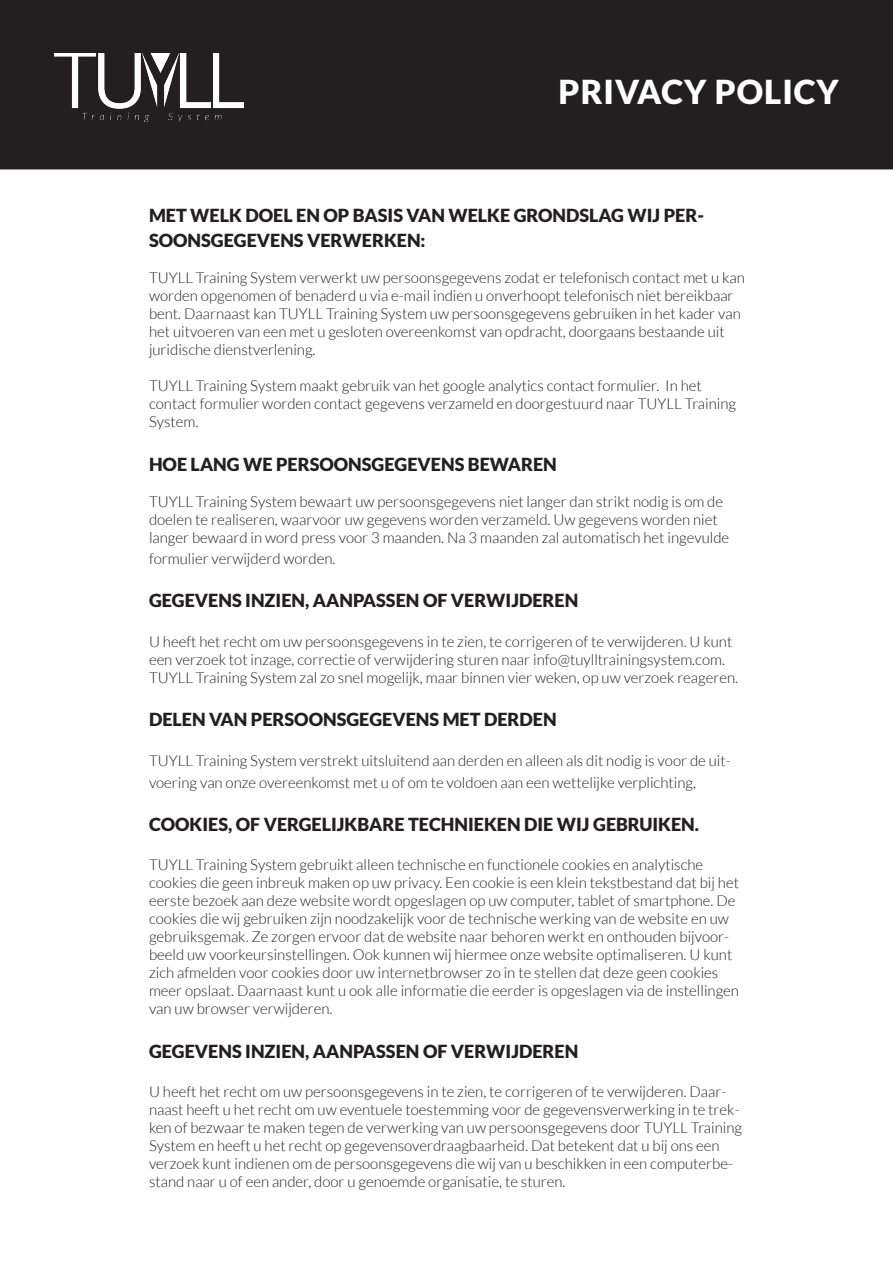
<style>
.page{position:relative;width:893px;height:1263px;background:#fff}
.page>*{position:absolute;margin:0;border:0;box-sizing:border-box;transform-origin:0 0}
.t1{font:900 33px "Lato";letter-spacing:.03em;color:#fff}
.t2{font:900 18px/25.2px "Lato";color:#231f20}
.t3{font:300 15px/18px "Lato";color:#231f20}
</style>
<div class="page">
<div style="left:1px;top:0;width:891px;height:169px;background:#231f20"></div>
<img style="left:54px;top:53px;width:190px;height:68px">
<p class="t1" style="left:559px;top:73px;width:282px">PRIVACY POLICY</p>
<p class="t2" style="left:149px;top:203px;width:557px">MET WELK DOEL EN OP BASIS VAN WELKE GRONDSLAG WIJ PER-<br>SOONSGEGEVENS VERWERKEN:</p>
<p class="t3" style="left:149px;top:269px;width:597px">TUYLL Training System verwerkt uw persoonsgegevens zodat er telefonisch contact met u kan worden opgenomen of benaderd u via e-mail indien u onverhoopt telefonisch niet bereikbaar bent. Daarnaast kan TUYLL Training System uw persoonsgegevens gebruiken in het kader van het uitvoeren van een met u gesloten overeenkomst van opdracht, doorgaans bestaande uit juridische dienstverlening.</p>
<p class="t3" style="left:149px;top:377px;width:589px">TUYLL Training System maakt gebruik van het google analytics contact formulier. In het contact formulier worden contact gegevens verzameld en doorgestuurd naar TUYLL Training<br>System.</p>
<p class="t2" style="left:149px;top:451px;width:409px">HOE LANG WE PERSOONSGEGEVENS BEWAREN</p>
<p class="t3" style="left:149px;top:492px;width:582px">TUYLL Training System bewaart uw persoonsgegevens niet langer dan strikt nodig is om de doelen te realiseren, waarvoor uw gegevens worden verzameld. Uw gegevens worden niet langer bewaard in word press voor 3 maanden. Na 3 maanden zal automatisch het ingevulde</p>
<p class="t3" style="left:149px;top:550px;width:188px">formulier verwijderd worden.</p>
<p class="t2" style="left:149px;top:588px;width:431px">GEGEVENS INZIEN, AANPASSEN OF VERWIJDEREN</p>
<p class="t3" style="left:149px;top:633px;width:585px">U heeft het recht om uw persoonsgegevens in te zien, te corrigeren of te verwijderen. U kunt een verzoek tot inzage, correctie of verwijdering sturen naar info@tuylltrainingsystem.com.</p>
<p class="t3" style="left:149px;top:669px;width:591px">TUYLL Training System zal zo snel mogelijk, maar binnen vier weken, op uw verzoek reageren.</p>
<p class="t2" style="left:149px;top:707px;width:409px">DELEN VAN PERSOONSGEGEVENS MET DERDEN</p>
<p class="t3" style="left:149px;top:750px;width:583px;line-height:21.6px">TUYLL Training System verstrekt uitsluitend aan derden en alleen als dit nodig is voor de uit&shy;voering van onze overeenkomst met u of om te voldoen aan een wettelijke verplichting,</p>
<p class="t2" style="left:149px;top:811px;width:552px">COOKIES, OF VERGELIJKBARE TECHNIEKEN DIE WIJ GEBRUIKEN.</p>
<p class="t3" style="left:149px;top:856px;width:592px">TUYLL Training System gebruikt alleen technische en functionele cookies en analytische cookies die geen inbreuk maken op uw privacy. Een cookie is een klein tekstbestand dat bij het eerste bezoek aan deze website wordt opgeslagen op uw computer, tablet of smartphone. De cookies die wij gebruiken zijn noodzakelijk voor de technische werking van de website en uw gebruiksgemak. Ze zorgen ervoor dat de website naar behoren werkt en onthouden bijvoor&shy;beeld uw voorkeursinstellingen. Ook kunnen wij hiermee onze website optimaliseren. U kunt zich afmelden voor cookies door uw internetbrowser zo in te stellen dat deze geen cookies meer opslaat. Daarnaast kunt u ook alle informatie die eerder is opgeslagen via de instellingen van uw browser verwijderen.</p>
<p class="t2" style="left:149px;top:1038px;width:431px">GEGEVENS INZIEN, AANPASSEN OF VERWIJDEREN</p>
<p class="t3" style="left:149px;top:1083px;width:595px">U heeft het recht om uw persoonsgegevens in te zien, te corrigeren of te verwijderen. Daar&shy;naast heeft u het recht om uw eventuele toestemming voor de gegevensverwerking in te trek&shy;ken of bezwaar te maken tegen de verwerking van uw persoonsgegevens door TUYLL Training System en heeft u het recht op gegevensoverdraagbaarheid. Dat betekent dat u bij ons een verzoek kunt indienen om de persoonsgegevens die wij van u beschikken in een computerbe&shy;stand naar u of een ander, door u genoemde organisatie, te sturen.</p>
</div>
